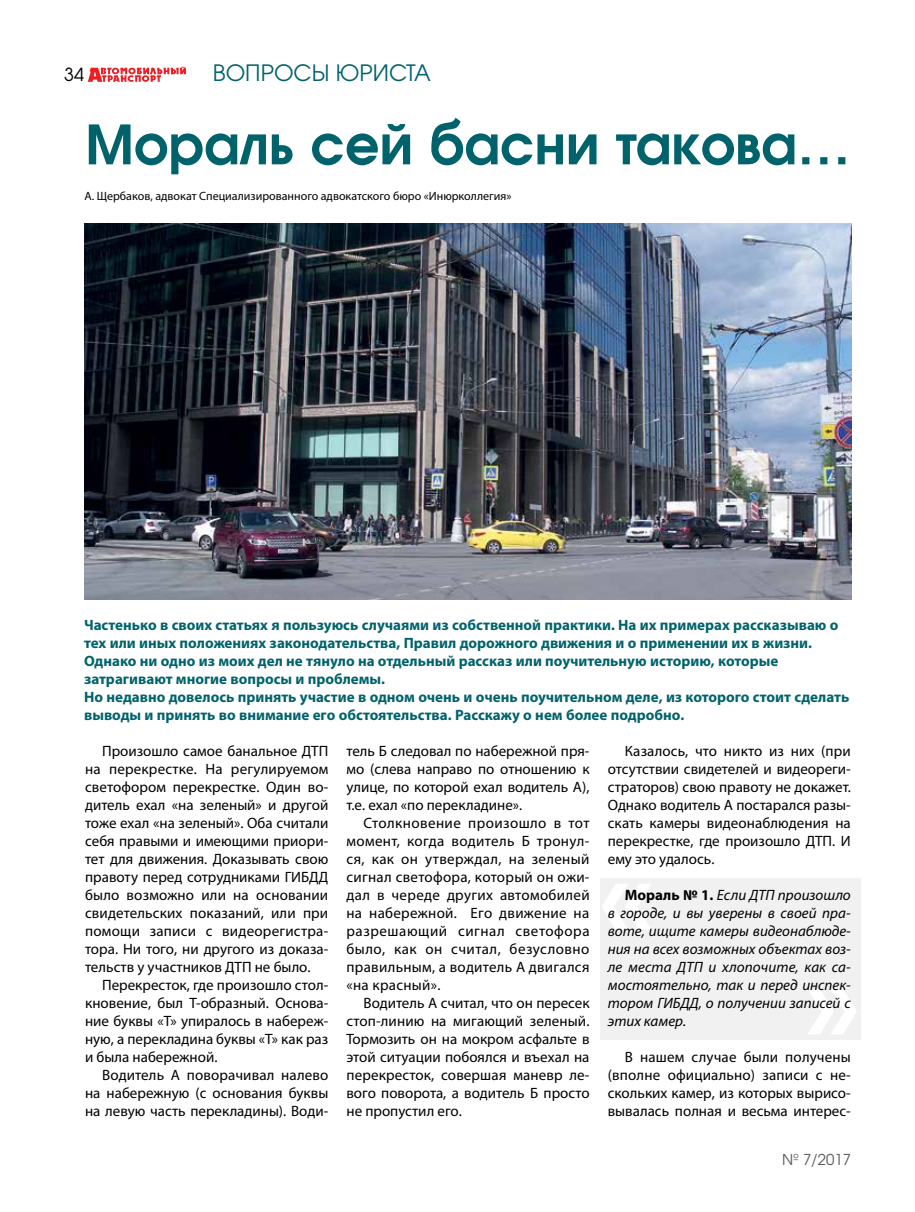
<style>
.page{position:relative;width:915px;height:1212px;background:#fff}
.page>*{position:absolute;margin:0;border:0;box-sizing:border-box;transform-origin:0 0}
.t1{font:700 120px "Myriad Pro";color:#fff}
.t2{font:700 54px "AG Avalanche C";color:#00636c}
.t3{font:22.5px "AG Avalanche C";color:#00636c}
.t4{font:18px "AG Avalanche C";color:#000}
.t5{font:15px/18px "Myriad Pro";color:#000;text-align:justify}
.t6{font:700 15px/18px "Myriad Pro";color:#00636c}
.t7{font:italic 15px/18px "Myriad Pro";color:#000;text-align:justify}
.t8{font:15px "AG Avalanche C";color:#58595b}
.t9{font:12px "Myriad Pro";color:#000}
.s1{font-weight:700;font-style:normal}
</style>
<div class="page">
<svg style="left:88px;top:66px;width:98px;height:16px"></svg>
<div style="left:600px;top:878px;width:260px;height:162px;background:#f1f1f2"></div>
<img style="left:84px;top:223px;width:766px;height:377px">
<p class="t4" style="left:64px;top:63px;width:21px">34</p>
<h3 class="t3" style="left:213px;top:59px;width:219px">ВОПРОСЫ ЮРИСТА</h3>
<h2 class="t2" style="left:85px;top:109px;width:767px">Мораль сей басни такова…</h2>
<p class="t9" style="left:84px;top:189px;width:428px">А. Щербаков, адвокат Специализированного адвокатского бюро «Инюрколлегия»</p>
<p class="t6" style="left:84px;top:615px;width:766px">Частенько в своих статьях я пользуюсь случаями из собственной практики. На их примерах рассказываю о тех или иных положениях законодательства, Правил дорожного движения и о применении их в жизни.<br>Однако ни одно из моих дел не тянуло на отдельный рассказ или поучительную историю, которые затрагивают многие вопросы и проблемы.<br>Но недавно довелось принять участие в одном очень и очень поучительном деле, из которого стоит сделать выводы и принять во внимание его обстоятельства. Расскажу о нем более подробно.</p>
<p class="t5" style="left:85px;top:742px;width:245px;text-indent:17px">Произошло самое банальное ДТП на перекрестке. На регулируемом светофором перекрестке. Один во&shy;дитель ехал «на зеленый» и другой тоже ехал «на зеленый». Оба считали себя правыми и имеющими приори&shy;тет для движения. Доказывать свою правоту перед сотрудниками ГИБДД было возможно или на основании свидетельских показаний, или при помощи записи с видеорегистра&shy;тора. Ни того, ни другого из доказа&shy;тельств у участников ДТП не было.</p>
<p class="t5" style="left:85px;top:976px;width:245px;text-indent:17px">Перекресток, где произошло стол&shy;кновение, был Т-образный. Основа&shy;ние буквы «Т» упиралось в набереж&shy;ную, а перекладина буквы «Т» как раз и была набережной.</p>
<p class="t5" style="left:85px;top:1066px;width:245px;text-indent:17px">Водитель А поворачивал налево на набережную (с основания буквы на левую часть перекладины). Води-</p>
<p class="t5" style="left:346px;top:742px;width:244px">тель Б следовал по набережной пря&shy;мо (слева направо по отношению к улице, по которой ехал водитель А), т.е. ехал «по перекладине».</p>
<p class="t5" style="left:346px;top:814px;width:244px;text-indent:17px">Столкновение произошло в тот момент, когда водитель Б тронул&shy;ся, как он утверждал, на зеленый сигнал светофора, который он ожи&shy;дал в череде других автомобилей на набережной. Его движение на разрешающий сигнал светофора было, как он считал, безусловно правильным, а водитель А двигался «на красный».</p>
<p class="t5" style="left:346px;top:994px;width:244px;text-indent:17px">Водитель А считал, что он пересек стоп-линию на мигающий зеленый.<br>Тормозить он на мокром асфальте в этой ситуации побоялся и въехал на перекресток, совершая маневр ле&shy;вого поворота, а водитель Б просто не пропустил его.</p>
<p class="t5" style="left:607px;top:742px;width:244px;text-indent:17px">Казалось, что никто из них (при отсутствии свидетелей и видеореги&shy;страторов) свою правоту не докажет.<br>Однако водитель А постарался разы&shy;скать камеры видеонаблюдения на перекрестке, где произошло ДТП. И ему это удалось.</p>
<p class="t7" style="left:607px;top:886px;width:244px;text-indent:17px"><span class="s1">Мораль № 1.</span> Если ДТП произошло в городе, и вы уверены в своей пра&shy;воте, ищите камеры видеонаблюде&shy;ния на всех возможных объектах воз&shy;ле места ДТП и хлопочите, как са&shy;мостоятельно, так и перед инспек&shy;тором ГИБДД, о получении записей с этих камер.</p>
<p class="t5" style="left:607px;top:1048px;width:244px;text-indent:17px">В нашем случае были получены (вполне официально) записи с не&shy;скольких камер, из которых вырисо&shy;вывалась полная и весьма интерес-</p>
<h1 class="t1" style="left:598px;top:818px;width:57px">«</h1>
<h1 class="t1" style="left:804px;top:923px;width:57px">»</h1>
<p class="t8" style="left:781px;top:1150px;width:70px">№ 7/2017</p>
</div>
